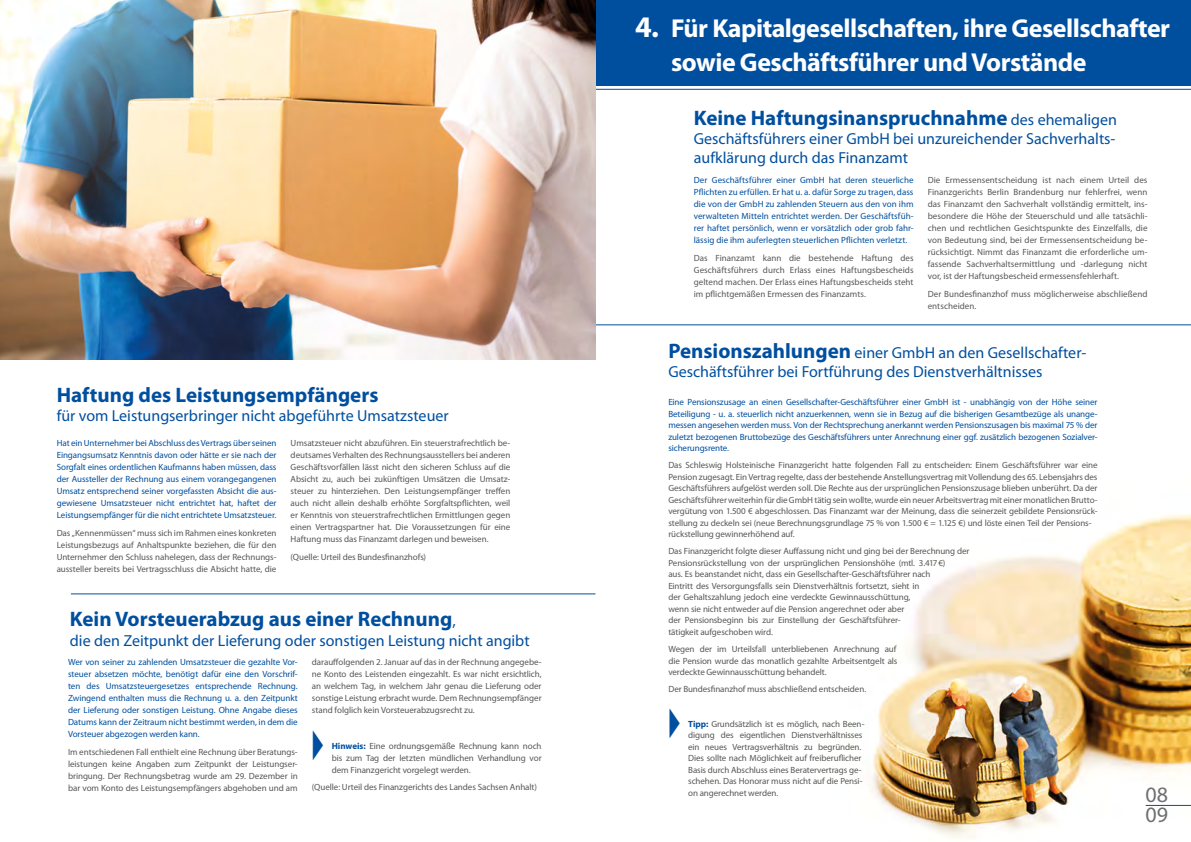
<style>
.page{position:relative;width:1191px;height:842px;background:#fff}
.page>*{position:absolute;margin:0;border:0;box-sizing:border-box;transform-origin:0 0}
.t1{font:700 26px/34px "Myriad Pro";letter-spacing:-.02em;color:#fff}
.t2{font:22px/19.7px "Myriad Pro";color:#706f6f}
.t3{font:700 21px "Myriad Pro";color:#004f9f}
.t4{font:16px/19.2px "Myriad Pro";color:#004f9f}
.t5{font:9px/12px "Myriad Pro";letter-spacing:-.01em;color:#575756;text-align:justify}
.t6{font:9px/12px "Myriad Pro";letter-spacing:-.005em;color:#004f9f;text-align:justify}
.s1{font-weight:400;font-size:16px}
.s2{color:#004f9f}
.s3{font-weight:700;color:#004f9f}
.s4{font-size:30px}
.s5{font-weight:700;font-size:21px}
</style>
<div class="page">
<img style="left:871px;top:514px;width:320px;height:324px">
<hr style="left:1145px;top:805px;width:46px;height:1px;background:#004f9f">
<div style="left:595px;top:0;width:596px;height:85px;background:#004f9f"></div>
<hr style="left:595px;top:89px;width:596px;height:1px;background:#004f9f">
<hr style="left:595px;top:325px;width:596px;height:1px;background:#004f9f">
<hr style="left:71px;top:594px;width:524px;height:1px;background:#004f9f">
<img style="left:0;top:0;width:595px;height:360px">
<h3 class="t3" style="left:57px;top:381px;width:323px">Haftung des Leistungsempfängers</h3>
<h3 class="t4" style="left:57px;top:406px;width:393px">für vom Leistungserbringer nicht abgeführte Umsatzsteuer</h3>
<p class="t6" style="left:57px;top:437px;width:221px">Hat ein Unternehmer bei Abschluss des Vertrags über seinen Eingangsumsatz Kenntnis davon oder hätte er sie nach der Sorgfalt eines ordentlichen Kaufmanns haben müssen, dass der Aussteller der Rechnung aus einem vorangegangenen Umsatz entsprechend seiner vorgefassten Absicht die aus&shy;gewiesene Umsatzsteuer nicht entrichtet hat, haftet der Leistungsempfänger für die nicht entrichtete Umsatzsteuer.</p>
<p class="t5" style="left:57px;top:526px;width:221px">Das „Kennenmüssen“ muss sich im Rahmen eines konkreten Leistungsbezugs auf Anhaltspunkte beziehen, die für den Unternehmer den Schluss nahelegen, dass der Rechnungs&shy;aussteller bereits bei Vertragsschluss die Absicht hatte, die</p>
<p class="t5" style="left:291px;top:437px;width:221px">Umsatzsteuer nicht abzuführen. Ein steuerstrafrechtlich be&shy;deutsames Verhalten des Rechnungsausstellers bei anderen Geschäftsvorfällen lässt nicht den sicheren Schluss auf die Absicht zu, auch bei zukünftigen Umsätzen die Umsatz&shy;steuer zu hinterziehen. Den Leistungsempfänger treffen auch nicht allein deshalb erhöhte Sorgfaltspflichten, weil er Kenntnis von steuerstrafrechtlichen Ermittlungen gegen einen Vertragspartner hat. Die Voraussetzungen für eine Haftung muss das Finanzamt darlegen und beweisen.</p>
<p class="t5" style="left:291px;top:550px;width:137px">(Quelle: Urteil des Bundesfinanzhofs)</p>
<h3 class="t3" style="left:70px;top:606px;width:387px">Kein Vorsteuerabzug aus einer Rechnung<span class="s1">,</span></h3>
<h3 class="t4" style="left:70px;top:630px;width:461px">die den Zeitpunkt der Lieferung oder sonstigen Leistung nicht angibt</h3>
<p class="t6" style="left:68px;top:656px;width:231px">Wer von seiner zu zahlenden Umsatzsteuer die gezahlte Vor&shy;steuer absetzen möchte, benötigt dafür eine den Vorschrif&shy;ten des Umsatzsteuergesetzes entsprechende Rechnung.<br>Zwingend enthalten muss die Rechnung u. a. den Zeitpunkt der Lieferung oder sonstigen Leistung. Ohne Angabe dieses Datums kann der Zeitraum nicht bestimmt werden, in dem die Vorsteuer abgezogen werden kann.</p>
<p class="t5" style="left:68px;top:746px;width:231px">Im entschiedenen Fall enthielt eine Rechnung über Beratungs&shy;leistungen keine Angaben zum Zeitpunkt der Leistungser&shy;bringung. Der Rechnungsbetrag wurde am 29. Dezember in bar vom Konto des Leistungsempfängers abgehoben und am</p>
<p class="t5" style="left:312px;top:656px;width:231px">darauffolgenden 2. Januar auf das in der Rechnung angegebe&shy;ne Konto des Leistenden eingezahlt. Es war nicht ersichtlich, an welchem Tag, in welchem Jahr genau die Lieferung oder sonstige Leistung erbracht wurde. Dem Rechnungsempfänger stand folglich kein Vorsteuerabzugsrecht zu.</p>
<p class="t5" style="left:332px;top:740px;width:211px;text-indent:-20px"><span class="s2">◆</span> <span class="s3">Hinweis:</span> Eine ordnungsgemäße Rechnung kann noch bis zum Tag der letzten mündlichen Verhandlung vor dem Finanzgericht vorgelegt werden.</p>
<p class="t5" style="left:312px;top:781px;width:226px">(Quelle: Urteil des Finanzgerichts des Landes Sachsen Anhalt)</p>
<h1 class="t1" style="left:671px;top:10px;width:500px;text-indent:-36px"><span class="s4">4.</span> Für Kapitalgesellschaften, ihre Gesellschafter sowie Geschäftsführer und Vorstände</h1>
<h3 class="t3" style="left:694px;top:104px;width:425px">Keine Haftungsinanspruchnahme <span class="s1">des ehemaligen</span></h3>
<h3 class="t4" style="left:694px;top:129px;width:422px">Geschäftsführers einer GmbH bei unzureichender Sachverhalts&shy;aufklärung durch das Finanzamt</h3>
<p class="t6" style="left:694px;top:174px;width:221px">Der Geschäftsführer einer GmbH hat deren steuerliche Pflichten zu erfüllen. Er hat u. a. dafür Sorge zu tragen, dass die von der GmbH zu zahlenden Steuern aus den von ihm verwalteten Mitteln entrichtet werden. Der Geschäftsfüh&shy;rer haftet persönlich, wenn er vorsätzlich oder grob fahr&shy;lässig die ihm auferlegten steuerlichen Pflichten verletzt.</p>
<p class="t5" style="left:694px;top:252px;width:221px">Das Finanzamt kann die bestehende Haftung des Geschäftsführers durch Erlass eines Haftungsbescheids geltend machen. Der Erlass eines Haftungsbescheids steht im pflichtgemäßen Ermessen des Finanzamts.</p>
<p class="t5" style="left:927px;top:174px;width:221px">Die Ermessensentscheidung ist nach einem Urteil des Finanzgerichts Berlin Brandenburg nur fehlerfrei, wenn das Finanzamt den Sachverhalt vollständig ermittelt, ins&shy;besondere die Höhe der Steuerschuld und alle tatsächli&shy;chen und rechtlichen Gesichtspunkte des Einzelfalls, die von Bedeutung sind, bei der Ermessensentscheidung be&shy;rücksichtigt. Nimmt das Finanzamt die erforderliche um&shy;fassende Sachverhaltsermittlung und -darlegung nicht vor, ist der Haftungsbescheid ermessensfehlerhaft.</p>
<p class="t5" style="left:927px;top:288px;width:221px">Der Bundesfinanzhof muss möglicherweise abschließend entscheiden.</p>
<h3 class="t4" style="left:668px;top:343px;width:419px"><span class="s5">Pensionszahlungen</span> einer GmbH an den Gesellschafter-<br>Geschäftsführer bei Fortführung des Dienstverhältnisses</h3>
<p class="t6" style="left:668px;top:396px;width:431px;line-height:11.5px">Eine Pensionszusage an einen Gesellschafter-Geschäftsführer einer GmbH ist - unabhängig von der Höhe seiner Beteiligung - u. a. steuerlich nicht anzuerkennen, wenn sie in Bezug auf die bisherigen Gesamtbezüge als unange&shy;messen angesehen werden muss. Von der Rechtsprechung anerkannt werden Pensionszusagen bis maximal 75 % der zuletzt bezogenen Bruttobezüge des Geschäftsführers unter Anrechnung einer ggf. zusätzlich bezogenen Sozialver&shy;sicherungsrente.</p>
<p class="t5" style="left:668px;top:459px;width:431px;line-height:11.5px;text-align:left">Das Schleswig Holsteinische Finanzgericht hatte folgenden Fall zu entscheiden: Einem Geschäftsführer war eine Pension zugesagt. Ein Vertrag regelte, dass der bestehende Anstellungsvertrag mit Vollendung des 65. Lebensjahrs des Geschäftsführers aufgelöst werden soll. Die Rechte aus der ursprünglichen Pensionszusage blieben unberührt. Da der Geschäftsführer weiterhin für die GmbH tätig sein wollte, wurde ein neuer Arbeitsvertrag mit einer monatlichen Brutto&shy;vergütung von 1.500 € abgeschlossen. Das Finanzamt war der Meinung, dass die seinerzeit gebildete Pensionsrück&shy;stellung zu deckeln sei (neue Berechnungsgrundlage 75 % von 1.500 € = 1.125 €) und löste einen Teil der Pensions&shy;rückstellung gewinnerhöhend auf.</p>
<p class="t5" style="left:668px;top:545px;width:303px;line-height:11.5px;text-align:left">Das Finanzgericht folgte dieser Auffassung nicht und ging bei der Berechnung der Pensionsrückstellung von der ursprünglichen Pensionshöhe (mtl. 3.417€)<br>aus. Es beanstandet nicht, dass ein Gesellschafter-Geschäftsführer nach<br>Eintritt des Versorgungsfalls sein Dienstverhältnis fortsetzt, sieht in<br>der Gehaltszahlung jedoch eine verdeckte Gewinnausschüttung,<br>wenn sie nicht entweder auf die Pension angerechnet oder aber<br>der Pensionsbeginn bis zur Einstellung der Geschäftsführer-<br>tätigkeit aufgeschoben wird.</p>
<p class="t5" style="left:668px;top:643px;width:230px;line-height:11.5px">Wegen der im Urteilsfall unterbliebenen Anrechnung auf die Pension wurde das monatlich gezahlte Arbeitsentgelt als verdeckte Gewinnausschüttung behandelt.</p>
<p class="t5" style="left:668px;top:683px;width:199px">Der Bundesfinanzhof muss abschließend entscheiden.</p>
<p class="t5" style="left:688px;top:718px;width:178px;line-height:11.5px;text-align:left;text-indent:-20px"><span class="s2">◆</span> <span class="s3">Tipp:</span> Grundsätzlich ist es möglich, nach Been&shy;digung des eigentlichen Dienstverhältnisses ein neues Vertragsverhältnis zu begründen.<br>Dies sollte nach Möglichkeit auf freiberuflicher Basis durch Abschluss eines Beratervertrags ge&shy;schehen. Das Honorar muss nicht auf die Pensi&shy;on angerechnet werden.</p>
<h2 class="t2" style="left:1145px;top:785px;width:24px">08<br>09</h2>
</div>
